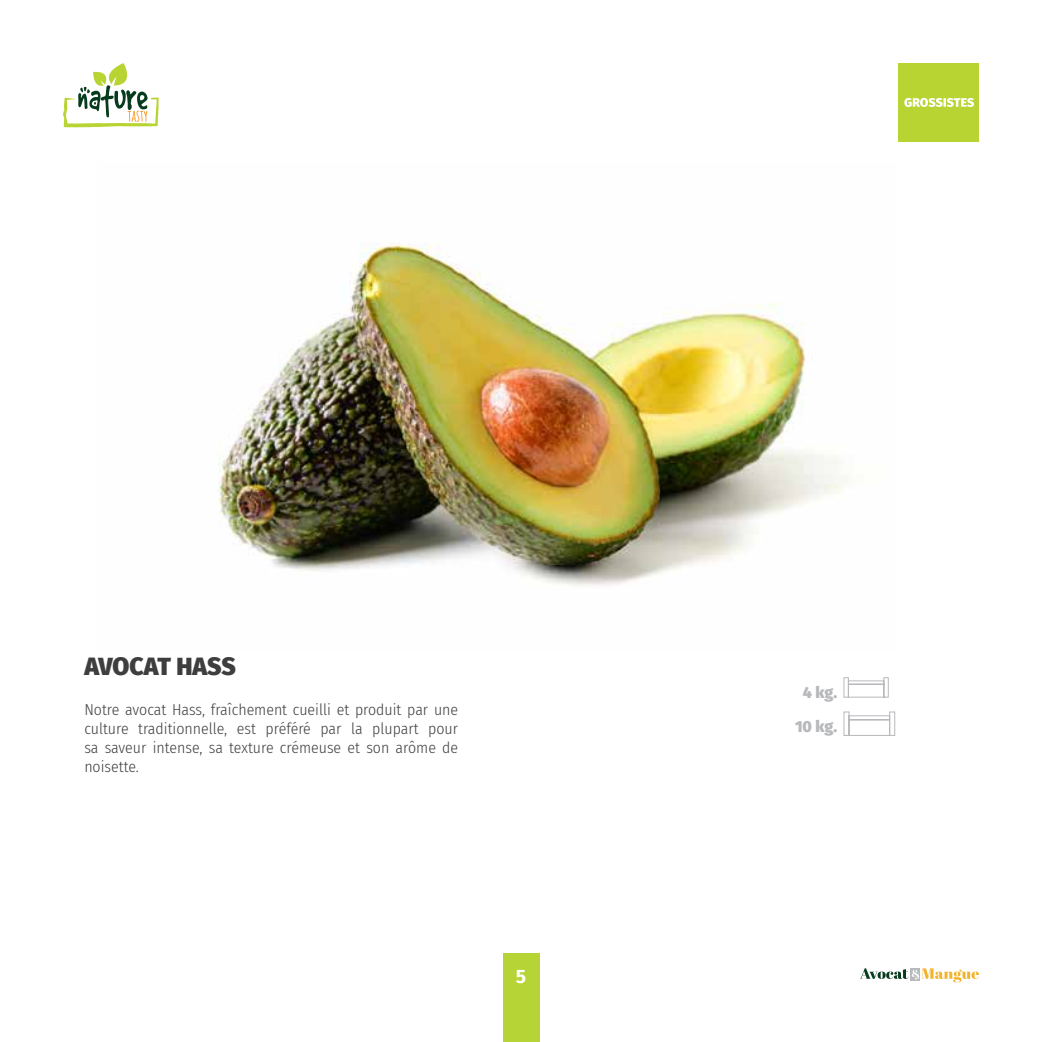
<style>
.page{position:relative;width:1042px;height:1042px;background:#fff}
.page>*{position:absolute;margin:0;border:0;box-sizing:border-box;transform-origin:0 0}
.t1{font:900 24.5px "Fira Sans";letter-spacing:-.005em;color:#3e3e3f}
.t2{font:700 19.25px "Fira Sans";color:#fff}
.t3{font:300 15.75px/18.9px "Fira Sans Condensed";color:#3e3e3f;text-align:justify}
.t4{font:900 15.75px "Fira Sans";color:#b8b9bc}
</style>
<div class="page">
<svg style="left:63px;top:63px;width:96px;height:65px"></svg>
<div style="left:503px;top:954px;width:36px;height:88px;background:#b7d436"></div>
<svg style="left:843px;top:677px;width:46px;height:21px"></svg>
<svg style="left:843px;top:711px;width:52px;height:25px"></svg>
<img style="left:218px;top:243px;width:630px;height:343px">
<div style="left:899px;top:63px;width:80px;height:78px;background:#b8d432"></div>
<svg style="left:904px;top:98px;width:70px;height:9px"></svg>
<svg style="left:860px;top:968px;width:119px;height:14px"></svg>
<p class="t1" style="left:84px;top:645px;width:153px">AVOCAT HASS</p>
<p class="t3" style="left:84px;top:700px;width:375px">Notre avocat Hass, fraîchement cueilli et produit par une culture traditionnelle, est préféré par la plupart pour sa saveur intense, sa texture crémeuse et son arôme de noisette.</p>
<p class="t2" style="left:516px;top:960px;width:12px">5</p>
<p class="t4" style="left:803px;top:678px;width:36px">4 kg.</p>
<p class="t4" style="left:795px;top:713px;width:44px">10 kg.</p>
</div>
